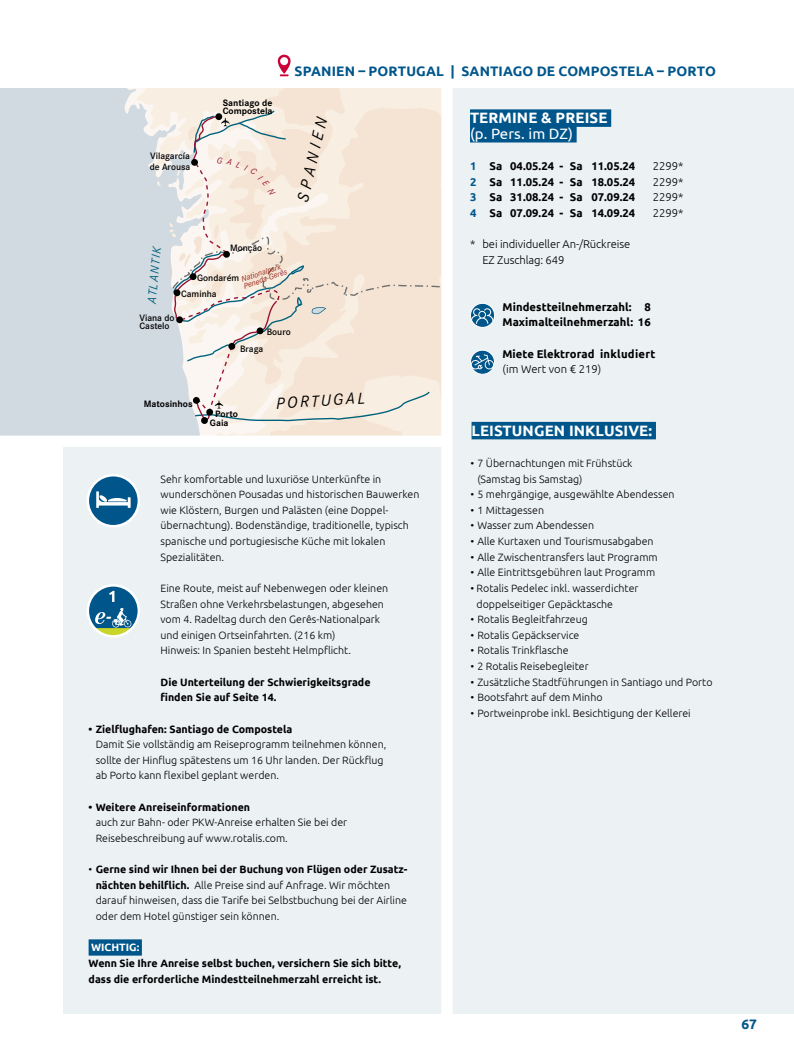
<style>
.page{position:relative;width:794px;height:1063px;background:#fff}
.page>*{position:absolute;margin:0;border:0;box-sizing:border-box;transform-origin:0 0}
.t1{font:italic 16.5px "Corporate S";color:#000}
.t2{font:700 15px "Ubuntu";letter-spacing:.005em;color:#fff}
.t3{font:15px "Ubuntu";letter-spacing:.005em;color:#fff}
.t4{font:700 13.75px "Ubuntu";letter-spacing:.01em;color:#00568b}
.t5{font:italic 12.38px "Corporate S";color:#00627d}
.t6{font:700 11.25px/15.6px "Ubuntu";letter-spacing:.005em;color:#000}
.t7{font:300 11.25px/15.6px "Ubuntu";letter-spacing:-.01em;color:#000}
.t8{font:300 10.62px/15.6px "Ubuntu";color:#000}
.t9{font:700 10.62px/15.6px "Ubuntu";color:#000}
.t10{font:700 10.62px "Ubuntu";color:#fff}
.t11{font:600 9.62px/11.5px "Corporate S";color:#000}
.t12{font:700 9.62px/9.2px "Corporate S";color:#000}
.t13{font:italic 8.25px/6.9px "Corporate S";color:#97251a}
.s1{color:#971132}
.s2{font-weight:700}
.s3{color:#00568b}
</style>
<div class="page">
<div style="left:64px;top:89px;width:730px;height:925px;background:#ecf1f4"></div>
<div style="left:0;top:89px;width:402px;height:350px;background:#d1d9e1"></div>
<svg style="left:134px;top:89px;width:35px;height:347px"></svg>
<svg style="left:156px;top:181px;width:6px;height:6px"></svg>
<svg style="left:277px;top:55px;width:14px;height:21px"></svg>
<div style="left:470px;top:109px;width:141px;height:18px;background:#00568b"></div>
<div style="left:470px;top:125px;width:106px;height:18px;background:#00568b"></div>
<div style="left:471px;top:422px;width:185px;height:17px;background:#00568b"></div>
<div style="left:441px;top:86px;width:11px;height:934px;background:#fff"></div>
<div style="left:0;top:436px;width:450px;height:11px;background:#fff"></div>
<div style="left:88px;top:475px;width:51px;height:51px;background:#00568b;border-radius:50%"></div>
<div style="left:87px;top:474px;width:53px;height:53px;border:2px solid #fff;border-radius:50%"></div>
<svg style="left:96px;top:491px;width:35px;height:17px"></svg>
<svg style="left:88px;top:587px;width:49px;height:48px"></svg>
<div style="left:87px;top:584px;width:53px;height:54px;border:2px solid #fff;border-radius:50%"></div>
<div style="left:89px;top:939px;width:53px;height:17px;background:#00568b"></div>
<svg style="left:470px;top:303px;width:24px;height:24px"></svg>
<div style="left:470px;top:303px;width:25px;height:25px;border:1px solid #fff;border-radius:50%"></div>
<svg style="left:471px;top:308px;width:22px;height:16px"></svg>
<svg style="left:470px;top:350px;width:24px;height:24px"></svg>
<div style="left:470px;top:350px;width:25px;height:25px;border:1px solid #fff;border-radius:50%"></div>
<svg style="left:471px;top:354px;width:23px;height:16px"></svg>
<svg style="left:169px;top:89px;width:273px;height:347px;background:#f0e5d9"></svg>
<p class="t4" style="left:295px;top:63px;width:423px">SPANIEN – PORTUGAL | SANTIAGO DE COMPOSTELA – PORTO</p>
<p class="t11" style="left:150px;top:150px;width:42px">Vilagarcía de Arousa</p>
<p class="t12" style="left:223px;top:99px;width:51px;line-height:8.2px">Santiago de<br>Compostela</p>
<h1 class="t1" style="left:293px;top:200px;width:89px;rotate:-77deg">S P A N I E N</h1>
<p class="t5" style="left:145px;top:303px;width:58px;rotate:-85deg">ATLANTIK</p>
<p class="t11" style="left:230px;top:242px;width:34px">Monção</p>
<p class="t13" style="left:240px;top:276px;width:47px;rotate:-19deg">Nationalpark<br>Peneda-Ger<span class="s1">ê</span>s</p>
<p class="t11" style="left:181px;top:270px;width:60px;line-height:15.9px;text-indent:16px">Gondarém<br>Caminha</p>
<p class="t11" style="left:139px;top:314px;width:37px;line-height:7.6px">Viana do<br>Castelo</p>
<p class="t12" style="left:144px;top:400px;width:50px">Matosinhos</p>
<p class="t11" style="left:267px;top:326px;width:25px">Bouro</p>
<p class="t11" style="left:240px;top:344px;width:25px">Braga</p>
<p class="t12" style="left:210px;top:409px;width:29px;text-indent:5px">Porto<br>Gaia</p>
<h1 class="t1" style="left:276px;top:394px;width:91px;rotate:-4deg">PORTUGAL</h1>
<p class="t8" style="left:160px;top:471px;width:260px">Sehr komfortable und luxuriöse Unterkünfte in wunderschönen Pousadas und historischen Bauwerken wie Klöstern, Burgen und Palästen (eine Doppel&shy;übernachtung). Bodenständige, traditionelle, typisch spanische und portugiesische Küche mit lokalen Spezialitäten.</p>
<p class="t8" style="left:160px;top:580px;width:229px">Eine Route, meist auf Nebenwegen oder kleinen Straßen ohne Verkehrsbelastungen, abgesehen vom 4. Radeltag durch den Gerês-Nationalpark und einigen Ortseinfahrten. (216 km)<br>Hinweis: In Spanien besteht Helmpflicht.</p>
<p class="t9" style="left:160px;top:674px;width:212px">Die Unterteilung der Schwierigkeitsgrade finden Sie auf Seite 14.</p>
<p class="t9" style="left:89px;top:721px;width:205px">• Zielflughafen: Santiago de Compostela</p>
<p class="t8" style="left:96px;top:736px;width:292px">Damit Sie vollständig am Reiseprogramm teilnehmen können, sollte der Hinflug spätestens um 16 Uhr landen. Der Rückflug ab Porto kann flexibel geplant werden.</p>
<p class="t9" style="left:89px;top:799px;width:163px">• Weitere Anreiseinformationen</p>
<p class="t8" style="left:96px;top:814px;width:253px">auch zur Bahn- oder PKW-Anreise erhalten Sie bei der<br>Reisebeschreibung auf www.rotalis.com.</p>
<p class="t8" style="left:96px;top:861px;width:313px;text-indent:-7px">• <span class="s2">Gerne sind wir Ihnen bei der Buchung von Flügen oder Zusatz&shy;nächten behilflich.</span> Alle Preise sind auf Anfrage. Wir möchten darauf hinweisen, dass die Tarife bei Selbstbuchung bei der Airline oder dem Hotel günstiger sein können.</p>
<p class="t10" style="left:91px;top:941px;width:50px">WICHTIG:</p>
<p class="t9" style="left:89px;top:955px;width:314px">Wenn Sie Ihre Anreise selbst buchen, versichern Sie sich bitte, dass die erforderliche Mindestteilnehmerzahl erreicht ist.</p>
<h2 class="t2" style="left:470px;top:109px;width:139px">TERMINE &amp; PREISE</h2>
<h2 class="t3" style="left:470px;top:124px;width:104px">(p. Pers. im DZ)</h2>
<p class="t6" style="left:470px;top:158px;width:167px"><span class="s3">1</span> Sa 04.05.24 - Sa 11.05.24</p>
<p class="t7" style="left:653px;top:158px;width:32px">2299*</p>
<p class="t6" style="left:470px;top:174px;width:167px"><span class="s3">2</span> Sa 11.05.24 - Sa 18.05.24</p>
<p class="t7" style="left:653px;top:174px;width:32px">2299*</p>
<p class="t6" style="left:470px;top:189px;width:167px"><span class="s3">3</span> Sa 31.08.24 - Sa 07.09.24</p>
<p class="t7" style="left:653px;top:189px;width:32px">2299*</p>
<p class="t6" style="left:470px;top:205px;width:167px"><span class="s3">4</span> Sa 07.09.24 - Sa 14.09.24</p>
<p class="t7" style="left:653px;top:205px;width:32px">2299*</p>
<p class="t7" style="left:482px;top:236px;width:149px;text-indent:-12px">* bei individueller An-/Rückreise<br>EZ Zuschlag: 649</p>
<p class="t6" style="left:502px;top:299px;width:150px">Mindestteilnehmerzahl: 8<br>Maximalteilnehmerzahl: 16</p>
<p class="t6" style="left:502px;top:346px;width:154px">Miete Elektrorad inkludiert</p>
<p class="t7" style="left:502px;top:361px;width:100px">(im Wert von € 219)</p>
<h2 class="t2" style="left:471px;top:421px;width:182px">LEISTUNGEN INKLUSIVE:</h2>
<p class="t8" style="left:477px;top:455px;width:157px;text-indent:-7px">• 7 Übernachtungen mit Frühstück (Samstag bis Samstag)</p>
<p class="t8" style="left:470px;top:486px;width:206px">• 5 mehrgängige, ausgewählte Abendessen</p>
<p class="t8" style="left:470px;top:502px;width:75px">• 1 Mittagessen</p>
<p class="t8" style="left:470px;top:518px;width:125px">• Wasser zum Abendessen</p>
<p class="t8" style="left:470px;top:533px;width:185px">• Alle Kurtaxen und Tourismusabgaben</p>
<p class="t8" style="left:470px;top:549px;width:189px">• Alle Zwischentransfers laut Programm</p>
<p class="t8" style="left:470px;top:564px;width:186px">• Alle Eintrittsgebühren laut Programm</p>
<p class="t8" style="left:476px;top:580px;width:163px;text-indent:-6px">• Rotalis Pedelec inkl. wasserdichter doppelseitiger Gepäcktasche</p>
<p class="t8" style="left:470px;top:611px;width:119px">• Rotalis Begleitfahrzeug</p>
<p class="t8" style="left:470px;top:627px;width:111px">• Rotalis Gepäckservice</p>
<p class="t8" style="left:470px;top:643px;width:100px">• Rotalis Trinkflasche</p>
<p class="t8" style="left:470px;top:658px;width:120px">• 2 Rotalis Reisebegleiter</p>
<p class="t8" style="left:470px;top:674px;width:244px">• Zusätzliche Stadtführungen in Santiago und Porto</p>
<p class="t8" style="left:470px;top:689px;width:134px">• Bootsfahrt auf dem Minho</p>
<p class="t8" style="left:470px;top:705px;width:222px">• Portweinprobe inkl. Besichtigung der Kellerei</p>
<p class="t4" style="left:741px;top:1016px;width:17px">67</p>
</div>
